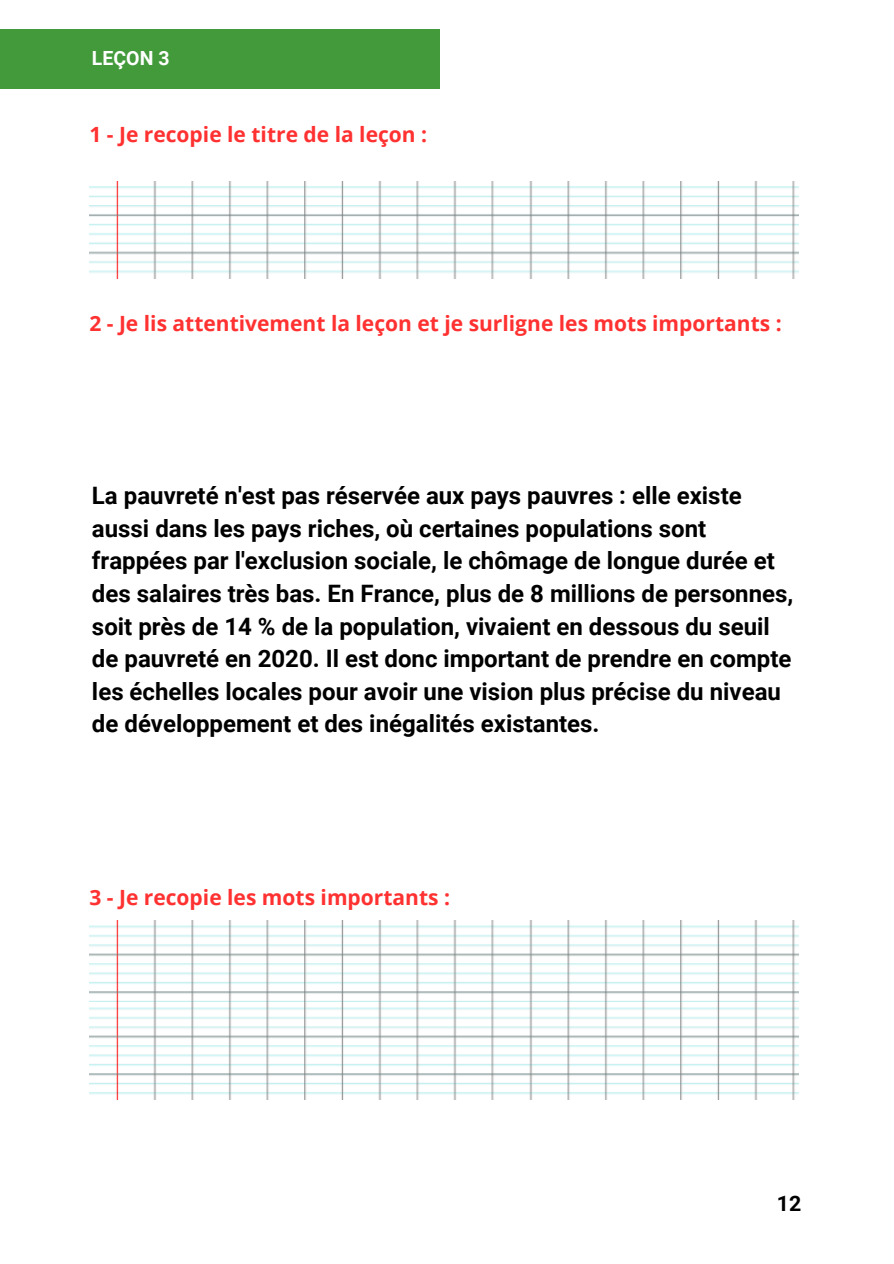
<style>
.page{position:relative;width:894px;height:1264px;background:#fff}
.page>*{position:absolute;margin:0;border:0;box-sizing:border-box;transform-origin:0 0}
.t1{font:700 24px/32.7px "Roboto";color:#000}
.t2{font:700 21.3px "Roboto";color:#000}
.t3{font:700 21px "Open Sans";color:#ff3131}
.t4{font:700 19.5px "Roboto";color:#fff}
</style>
<div class="page">
<div style="left:0;top:30px;width:440px;height:59px;background:#429a3b"></div>
<img style="left:497px;top:181px;width:301px;height:97px">
<img style="left:444px;top:181px;width:53px;height:97px">
<img style="left:89px;top:181px;width:355px;height:97px">
<img style="left:497px;top:920px;width:301px;height:82px">
<img style="left:444px;top:920px;width:53px;height:82px">
<img style="left:89px;top:920px;width:355px;height:82px">
<img style="left:497px;top:1002px;width:301px;height:97px">
<img style="left:444px;top:1002px;width:53px;height:97px">
<img style="left:89px;top:1002px;width:355px;height:97px">
<h2 class="t4" style="left:92px;top:46px;width:79px">LEÇON 3</h2>
<p class="t3" style="left:89px;top:119px;width:339px">1 - Je recopie le titre de la leçon :</p>
<p class="t3" style="left:89px;top:308px;width:693px">2 - Je lis attentivement la leçon et je surligne les mots importants :</p>
<p class="t1" style="left:92px;top:479px;width:702px">La pauvreté n'est pas réservée aux pays pauvres : elle existe aussi dans les pays riches, où certaines populations sont frappées par l'exclusion sociale, le chômage de longue durée et des salaires très bas. En France, plus de 8 millions de personnes, soit près de 14 % de la population, vivaient en dessous du seuil de pauvreté en 2020. Il est donc important de prendre en compte les échelles locales pour avoir une vision plus précise du niveau de développement et des inégalités existantes.</p>
<p class="t3" style="left:89px;top:882px;width:362px">3 - Je recopie les mots importants :</p>
<p class="t2" style="left:776px;top:1190px;width:26px">12</p>
</div>
